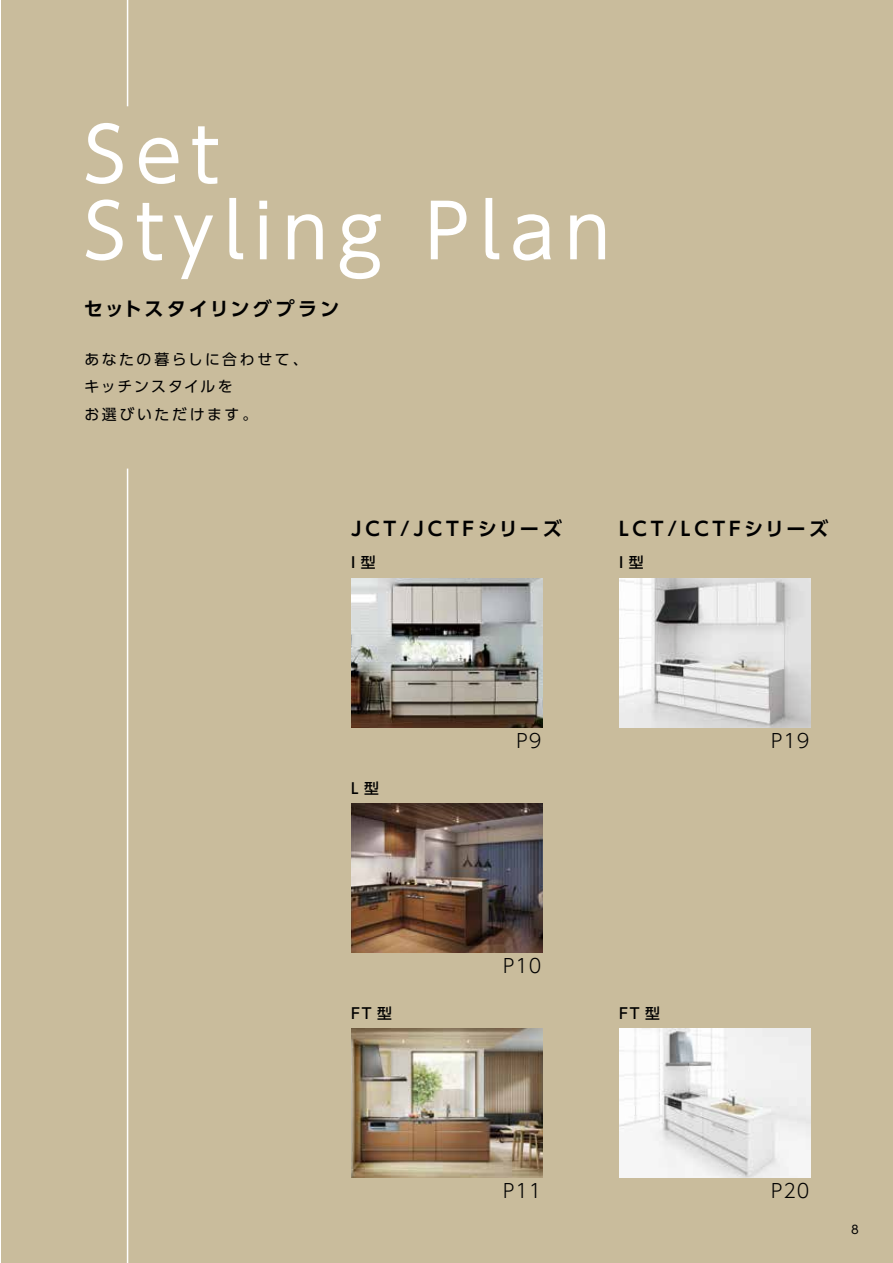
<style>
.page{position:relative;width:893px;height:1263px;background:#fff}
.page>*{position:absolute;margin:0;border:0;box-sizing:border-box;transform-origin:0 0}
.t1{font:74.4px/76.5px "UD Shin Go Pr 6 N";letter-spacing:.125em;color:#fff}
.t2{font:700 19.2px "UD Shin Go Pr 6 N De";letter-spacing:.2em;color:#000}
.t3{font:300 19.2px "UD Shin Go Pr 6 N";letter-spacing:.04em;color:#000}
.t4{font:700 19.2px "UD Shin Go Pr 6 N De";letter-spacing:.15em;color:#000}
.t5{font:14.85px/27.6px "UD Shin Go Pr 6 N";letter-spacing:.165em;color:#000}
.t6{font:500 14.85px "UD Shin Go Pr 6 N";color:#000}
.t7{font:11.7px "UD Shin Go Pr 6 N";color:#000}
</style>
<div class="page">
<div style="left:2px;top:0;width:891px;height:1263px;background:#c9bc9c"></div>
<img style="left:351px;top:1029px;width:191px;height:149px">
<img style="left:351px;top:803px;width:191px;height:149px">
<img style="left:351px;top:578px;width:191px;height:149px">
<img style="left:619px;top:578px;width:191px;height:149px">
<img style="left:619px;top:1029px;width:191px;height:149px">
<hr style="left:127px;top:0;width:1px;height:106px;background:#fff">
<hr style="left:127px;top:469px;width:1px;height:794px;background:#fff">
<h1 class="t1" style="left:84px;top:114px;width:528px">Set<br>Styling Plan</h1>
<p class="t4" style="left:84px;top:293px;width:257px">セットスタイリングプラン</p>
<p class="t5" style="left:84px;top:345px;width:225px">あなたの暮らしに合わせて、キッチンスタイルを<br>お選びいただけます。</p>
<p class="t2" style="left:351px;top:513px;width:212px">JCT/JCTFシリーズ</p>
<p class="t2" style="left:619px;top:513px;width:211px">LCT/LCTFシリーズ</p>
<p class="t6" style="left:351px;top:551px;width:26px">I 型</p>
<p class="t6" style="left:619px;top:551px;width:26px">I 型</p>
<p class="t6" style="left:351px;top:776px;width:29px">L 型</p>
<p class="t3" style="left:517px;top:725px;width:26px">P9</p>
<p class="t3" style="left:771px;top:725px;width:40px">P19</p>
<p class="t6" style="left:351px;top:1001px;width:42px">FT 型</p>
<p class="t3" style="left:503px;top:950px;width:40px">P10</p>
<p class="t6" style="left:619px;top:1001px;width:42px">FT 型</p>
<p class="t3" style="left:503px;top:1176px;width:40px">P11</p>
<p class="t3" style="left:771px;top:1176px;width:40px">P20</p>
<p class="t7" style="left:851px;top:1219px;width:9px">8</p>
</div>
